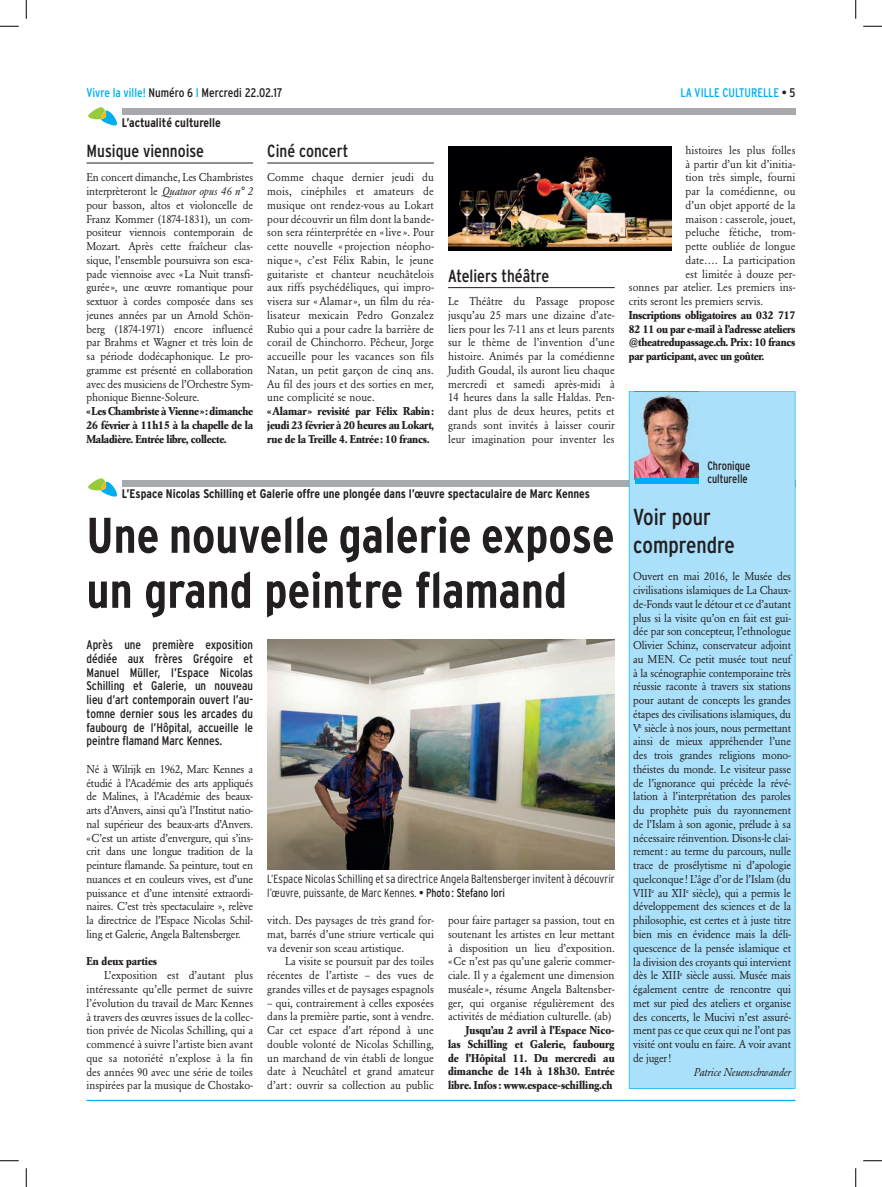
<style>
.page{position:relative;width:882px;height:1187px;background:#fff}
.page>*{position:absolute;margin:0;border:0;box-sizing:border-box;transform-origin:0 0}
.t1{font:700 condensed 50px/55px "Interstate";color:#231f20}
.t2{font:condensed 23.12px/27.5px "Interstate";color:#231f20}
.t3{font:condensed 17.5px "Interstate";color:#231f20}
.t4{font:condensed 12.5px/13.8px "Interstate";color:#231f20;text-align:justify}
.t5{font:700 condensed 12.5px "Interstate";color:#231f20}
.t6{font:condensed 12.5px "Interstate";color:#00aeef}
.t7{font:condensed 12.25px/13.8px "Interstate";color:#231f20;scale:.95 1}
.t8{font:300 condensed 11.88px/13.8px "Interstate";color:#231f20}
.t9{font:11.25px/13.8px "Garamond BE";color:#231f20;text-align:justify;scale:.95 1}
.t10{font:700 11.25px/13.8px "Garamond BE";letter-spacing:-.015em;color:#231f20;text-align:justify;scale:.95 1}
.t11{font:italic 11.25px "Garamond BE";color:#231f20;scale:.95 1}
.s1{color:#00aeef}
.s2{color:#231f20}
.s3{font-style:italic}
.s4{font-weight:400}
</style>
<div class="page">
<hr style="left:86px;top:1099px;width:709px;height:1px;background:#00aeef">
<div style="left:122px;top:480px;width:673px;height:6px;background:#a8a9ad"></div>
<svg style="left:88px;top:478px;width:29px;height:18px"></svg>
<div style="left:122px;top:109px;width:673px;height:6px;background:#a8a9ad"></div>
<svg style="left:88px;top:107px;width:29px;height:18px"></svg>
<img style="left:267px;top:639px;width:347px;height:230px">
<hr style="left:86px;top:163px;width:167px;height:1px;background:#231f20">
<hr style="left:267px;top:163px;width:167px;height:1px;background:#231f20">
<hr style="left:448px;top:287px;width:166px;height:1px;background:#231f20">
<img style="left:448px;top:147px;width:223px;height:103px">
<div style="left:629px;top:391px;width:166px;height:697px;background:#aae0f9"></div>
<img style="left:634px;top:391px;width:64px;height:87px">
<div style="left:634px;top:478px;width:64px;height:5px;background:#00aeef"></div>
<svg style="left:0;top:25px;width:19px;height:2px"></svg>
<svg style="left:863px;top:25px;width:19px;height:2px"></svg>
<svg style="left:0;top:1160px;width:19px;height:1px"></svg>
<svg style="left:863px;top:1160px;width:19px;height:1px"></svg>
<svg style="left:25px;top:0;width:2px;height:19px"></svg>
<svg style="left:25px;top:1168px;width:2px;height:18px"></svg>
<svg style="left:855px;top:0;width:1px;height:19px"></svg>
<svg style="left:855px;top:1168px;width:1px;height:18px"></svg>
<p class="t4" style="left:86px;top:85px;width:197px"><span class="s1">Vivre la ville!</span> Numéro 6 <span class="s1">I</span> Mercredi 22.02.17</p>
<p class="t6" style="left:680px;top:85px;width:116px">LA VILLE CULTURELLE <span class="s2">• 5</span></p>
<p class="t5" style="left:122px;top:115px;width:100px">L’actualité culturelle</p>
<h3 class="t3" style="left:86px;top:141px;width:119px">Musique viennoise</h3>
<p class="t9" style="left:86px;top:171px;width:177px">En concert dimanche, Les Chambristes interprèteront le <span class="s3">Quatuor opus 46 n° 2 </span>pour basson, altos et violoncelle de Franz Kommer (1874-1831), un com&shy;positeur viennois contemporain de Mozart. Après cette fraîcheur clas&shy;sique, l’ensemble poursuivra son esca&shy;pade viennoise avec « La Nuit transfi&shy;gurée », une œuvre romantique pour sextuor à cordes composée dans ses jeunes années par un Arnold Schön&shy;berg (1874-1971) encore influencé par Brahms et Wagner et très loin de sa période dodécaphonique. Le pro&shy;gramme est présenté en collaboration avec des musiciens de l’Orchestre Sym&shy;phonique Bienne-Soleure.</p>
<p class="t10" style="left:86px;top:404px;width:177px">« Les Chambriste à Vienne » : dimanche 26 février à 11h15 à la chapelle de la Maladière. Entrée libre, collecte.</p>
<h3 class="t3" style="left:267px;top:141px;width:82px">Ciné concert</h3>
<p class="t9" style="left:267px;top:171px;width:177px">Comme chaque dernier jeudi du mois, cinéphiles et amateurs de musique ont rendez-vous au Lokart pour découvrir un film dont la bande&shy;son sera réinterprétée en « live ». Pour cette nouvelle « projection néopho&shy;nique », c’est Félix Rabin, le jeune guitariste et chanteur neuchâtelois aux riffs psychédéliques, qui impro&shy;visera sur « Alamar », un film du réa&shy;lisateur mexicain Pedro Gonzalez Rubio qui a pour cadre la barrière de corail de Chinchorro. Pêcheur, Jorge accueille pour les vacances son fils Natan, un petit garçon de cinq ans.<br>Au fil des jours et des sorties en mer, une complicité se noue.</p>
<p class="t10" style="left:267px;top:404px;width:177px">« Alamar » revisité par Félix Rabin : jeudi 23 février à 20 heures au Lokart, rue de la Treille 4. Entrée : 10 francs.</p>
<h3 class="t3" style="left:448px;top:266px;width:103px">Ateliers théâtre</h3>
<p class="t9" style="left:448px;top:294px;width:177px">Le Théâtre du Passage propose jusqu’au 25 mars une dizaine d’ate&shy;liers pour les 7-11 ans et leurs parents sur le thème de l’invention d’une histoire. Animés par la comédienne Judith Goudal, ils auront lieu chaque mercredi et samedi après-midi à 14 heures dans la salle Haldas. Pen&shy;dant plus de deux heures, petits et grands sont invités à laisser courir leur imagination pour inventer les</p>
<p class="t5" style="left:122px;top:486px;width:469px">L’Espace Nicolas Schilling et Galerie offre une plongée dans l’œuvre spectaculaire de Marc Kennes</p>
<h1 class="t1" style="left:86px;top:507px;width:529px">Une nouvelle galerie expose un grand peintre flamand</h1>
<p class="t4" style="left:86px;top:637px;width:168px">Après une première exposition dédiée aux frères Grégoire et Manuel Müller, l’Espace Nicolas Schilling et Galerie, un nouveau lieu d’art contemporain ouvert l’au&shy;tomne dernier sous les arcades du faubourg de l’Hôpital, accueille le peintre flamand Marc Kennes.</p>
<p class="t9" style="left:86px;top:762px;width:177px">Né à Wilrijk en 1962, Marc Kennes a étudié à l’Académie des arts appliqués de Malines, à l’Académie des beaux&shy;arts d’Anvers, ainsi qu’à l’Institut natio&shy;nal supérieur des beaux-arts d’Anvers. « C’est un artiste d’envergure, qui s’ins&shy;crit dans une longue tradition de la peinture flamande. Sa peinture, tout en nuances et en couleurs vives, est d’une puissance et d’une intensité extraordi&shy;naires. C’est très spectaculaire », relève la directrice de l’Espace Nicolas Schil&shy;ling et Galerie, Angela Baltensberger.</p>
<p class="t10" style="left:86px;top:954px;width:76px">En deux parties</p>
<p class="t9" style="left:86px;top:968px;width:177px;text-indent:18px">L’exposition est d’autant plus intéressante qu’elle permet de suivre l’évolution du travail de Marc Kennes à travers des œuvres issues de la collec&shy;tion privée de Nicolas Schilling, qui a commencé à suivre l’artiste bien avant que sa notoriété n’explose à la fin des années 90 avec une série de toiles inspirées par la musique de Chostako-</p>
<p class="t8" style="left:267px;top:871px;width:349px">L’Espace Nicolas Schilling et sa directrice Angela Baltensberger invitent à découvrir l’œuvre, puissante, de Marc Kennes. <span class="s4">• Photo : Stefano Iori</span></p>
<p class="t9" style="left:267px;top:913px;width:177px">vitch. Des paysages de très grand for&shy;mat, barrés d’une striure verticale qui va devenir son sceau artistique.</p>
<p class="t9" style="left:267px;top:954px;width:177px;text-indent:18px">La visite se poursuit par des toiles récentes de l’artiste – des vues de grandes villes et de paysages espagnols</p>
<p class="t9" style="left:267px;top:995px;width:177px">– qui, contrairement à celles exposées dans la première partie, sont à vendre.<br>Car cet espace d’art répond à une double volonté de Nicolas Schilling, un marchand de vin établi de longue date à Neuchâtel et grand amateur d’art : ouvrir sa collection au public</p>
<p class="t9" style="left:448px;top:913px;width:177px">pour faire partager sa passion, tout en soutenant les artistes en leur mettant à disposition un lieu d’exposition. « Ce n’est pas qu’une galerie commer&shy;ciale. Il y a également une dimension muséale », résume Angela Baltensber&shy;ger, qui organise régulièrement des activités de médiation culturelle. (ab)</p>
<p class="t10" style="left:448px;top:1023px;width:177px;text-indent:18px">Jusqu’au 2 avril à l’Espace Nico&shy;las Schilling et Galerie, faubourg de l’Hôpital 11. Du mercredi au dimanche de 14h à 18h30. Entrée libre. Infos : www.espace-schilling.ch</p>
<p class="t9" style="left:685px;top:143px;width:117px">histoires les plus folles</p>
<p class="t9" style="left:685px;top:157px;width:117px">à partir d’un kit d’initia-</p>
<p class="t9" style="left:685px;top:171px;width:117px">tion très simple, fourni</p>
<p class="t9" style="left:685px;top:184px;width:117px">par la comédienne, ou</p>
<p class="t9" style="left:685px;top:198px;width:117px">d’un objet apporté de la</p>
<p class="t9" style="left:685px;top:212px;width:117px">maison : casserole, jouet,</p>
<p class="t9" style="left:685px;top:226px;width:117px">peluche fétiche, trom-</p>
<p class="t9" style="left:685px;top:239px;width:117px">pette oubliée de longue</p>
<p class="t9" style="left:685px;top:253px;width:117px">date…. La participation</p>
<p class="t9" style="left:685px;top:267px;width:117px">est limitée à douze per-</p>
<p class="t9" style="left:629px;top:281px;width:177px">sonnes par atelier. Les premiers ins-</p>
<p class="t9" style="left:629px;top:294px;width:143px">crits seront les premiers servis.</p>
<p class="t10" style="left:629px;top:308px;width:177px">Inscriptions obligatoires au 032 717<br>82 11 ou par e-mail à l’adresse ateliers @theatredupassage.ch. Prix : 10 francs par participant, avec un goûter.</p>
<p class="t7" style="left:707px;top:458px;width:47px">Chronique culturelle</p>
<h2 class="t2" style="left:633px;top:503px;width:103px">Voir pour comprendre</h2>
<p class="t9" style="left:633px;top:569px;width:168px">Ouvert en mai 2016, le Musée des civilisations islamiques de La Chaux&shy;de-Fonds vaut le détour et ce d’autant plus si la visite qu’on en fait est gui&shy;dée par son concepteur, l’ethnologue Olivier Schinz, conservateur adjoint au MEN. Ce petit musée tout neuf à la scénographie contemporaine très réussie raconte à travers six stations pour autant de concepts les grandes étapes des civilisations islamiques, du V<sup>e</sup> siècle à nos jours, nous permettant ainsi de mieux appréhender l’une des trois grandes religions mono&shy;théistes du monde. Le visiteur passe de l’ignorance qui précède la révé&shy;lation à l’interprétation des paroles du prophète puis du rayonnement de l’Islam à son agonie, prélude à sa nécessaire réinvention. Disons-le clai&shy;rement : au terme du parcours, nulle trace de prosélytisme ni d’apologie quelconque ! L’âge d’or de l’Islam (du VIII<sup>e</sup> au XII<sup>e</sup> siècle), qui a permis le développement des sciences et de la philosophie, est certes et à juste titre bien mis en évidence mais la déli&shy;quescence de la pensée islamique et la division des croyants qui intervient dès le XIII<sup>e</sup> siècle aussi. Musée mais également centre de rencontre qui met sur pied des ateliers et organise des concerts, le Mucivi n’est assuré&shy;ment pas ce que ceux qui ne l’ont pas visité ont voulu en faire. A voir avant de juger !</p>
<p class="t11" style="left:694px;top:1065px;width:104px">Patrice Neuenschwander</p>
</div>
